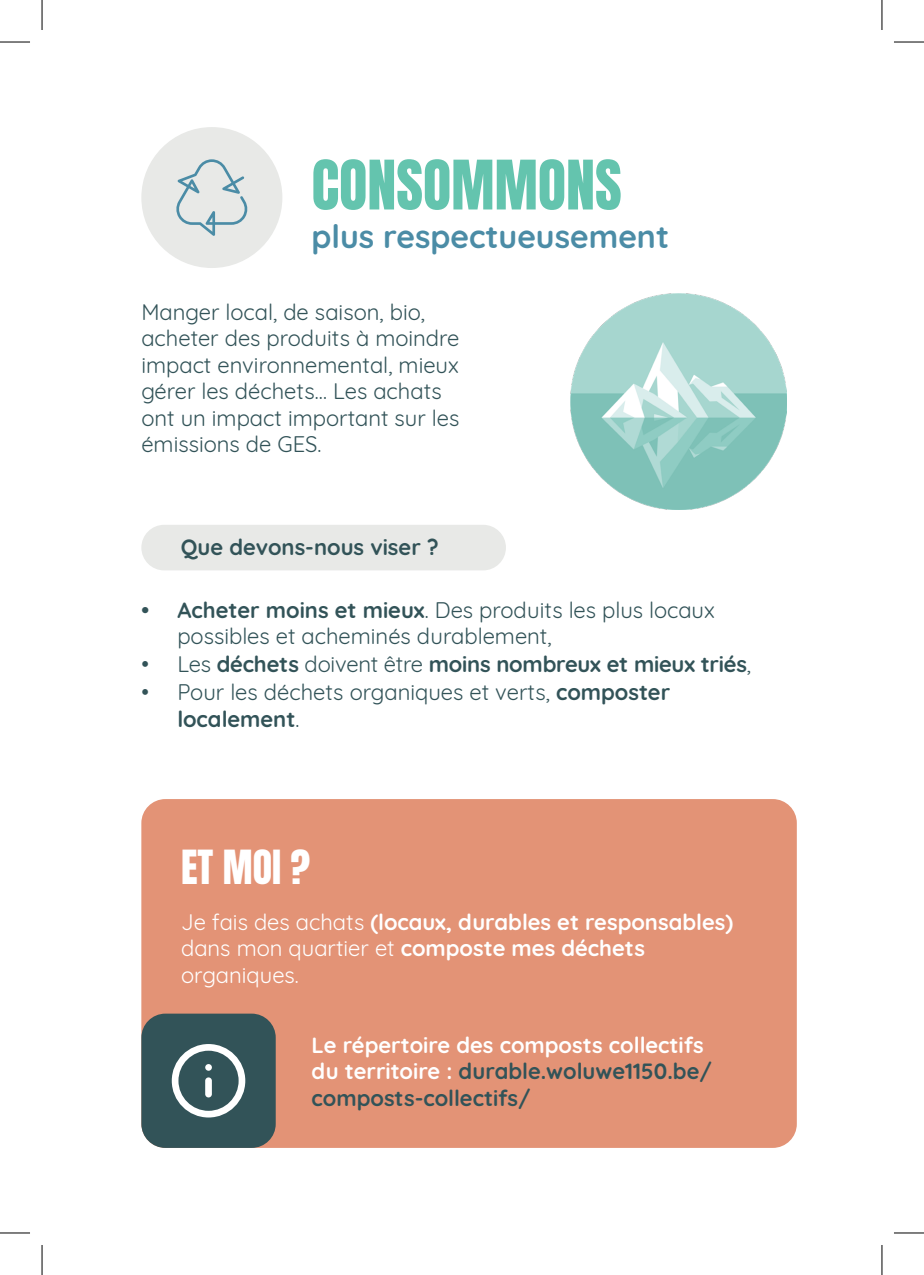
<style>
.page{position:relative;width:924px;height:1275px;background:#fff}
.page>*{position:absolute;margin:0;border:0;box-sizing:border-box;transform-origin:0 0}
.t1{font:58px "Anton";color:#64c4ae}
.t2{font:40px "Anton";color:#fff}
.t3{font:700 32px "Quicksand";color:#4b8ca6}
.t4{font:22px/26.4px "Quicksand";color:#325358}
.t5{font:700 22px/26.4px "Quicksand";color:#fff}
.t6{font:700 22px "Quicksand";letter-spacing:-.01em;color:#325358}
.s1{font-weight:700}
.s2{font-weight:400}
.s3{color:#325358}
</style>
<div class="page">
<div style="left:141px;top:799px;width:655px;height:349px;background:#e39376;border-radius:24px"></div>
<div style="left:141px;top:525px;width:364px;height:45px;background:#e8e9e7;border-radius:23px"></div>
<div style="left:141px;top:127px;width:141px;height:141px;background:#e8e9e7;border-radius:50%"></div>
<svg style="left:176px;top:159px;width:72px;height:77px"></svg>
<img style="left:570px;top:293px;width:216px;height:216px">
<div style="left:141px;top:1013px;width:134px;height:135px;background:#325358;border-radius:24px"></div>
<svg style="left:172px;top:1044px;width:73px;height:73px"></svg>
<div style="left:205px;top:1077px;width:7px;height:20px;background:#fff;border-radius:3px"></div>
<div style="left:205px;top:1064px;width:7px;height:6px;background:#fff;border-radius:50%"></div>
<hr style="left:0;top:42px;width:30px;height:1px;background:#000">
<hr style="left:893px;top:42px;width:30px;height:1px;background:#000">
<hr style="left:0;top:1232px;width:30px;height:1px;background:#000">
<hr style="left:893px;top:1232px;width:30px;height:1px;background:#000">
<hr style="left:42px;top:0;width:1px;height:30px;background:#000">
<hr style="left:42px;top:1245px;width:1px;height:30px;background:#000">
<hr style="left:881px;top:0;width:1px;height:30px;background:#000">
<hr style="left:881px;top:1245px;width:1px;height:30px;background:#000">
<p class="t1" style="left:311px;top:155px;width:311px">CONSOMMONS</p>
<p class="t3" style="left:311px;top:210px;width:359px">plus respectueusement</p>
<p class="t4" style="left:141px;top:297px;width:285px">Manger local, de saison, bio,</p>
<p class="t4" style="left:141px;top:323px;width:319px">acheter des produits à moindre</p>
<p class="t4" style="left:141px;top:349px;width:319px">impact environnemental, mieux</p>
<p class="t4" style="left:141px;top:376px;width:302px">gérer les déchets… Les achats</p>
<p class="t4" style="left:141px;top:402px;width:319px">ont un impact important sur les</p>
<p class="t4" style="left:141px;top:429px;width:182px">émissions de GES.</p>
<p class="t6" style="left:181px;top:529px;width:259px">Que devons-nous viser ?</p>
<p class="t4" style="left:177px;top:594px;width:538px;text-indent:-36px"><span class="s1">• Acheter moins et mieux</span>. Des produits les plus locaux possibles et acheminés durablement,</p>
<p class="t6" style="left:141px;top:646px;width:611px"><span class="s2">• Les</span> déchets <span class="s2">doivent être</span> moins nombreux et mieux triés<span class="s2">,</span></p>
<p class="t4" style="left:177px;top:677px;width:494px;text-indent:-36px">• Pour les déchets organiques et verts, <span class="s1">composter localement</span>.</p>
<p class="t2" style="left:181px;top:847px;width:131px">ET MOI ?</p>
<p class="t5" style="left:181px;top:907px;width:553px"><span class="s2">Je fais des achats</span> (locaux, durables et responsables) <span class="s2">dans mon quartier et</span> composte mes déchets <span class="s2">organiques.</span></p>
<p class="t5" style="left:311px;top:1030px;width:401px">Le répertoire des composts collectifs du territoire : <span class="s3">durable.woluwe1150.be/ composts-collectifs/</span></p>
</div>
